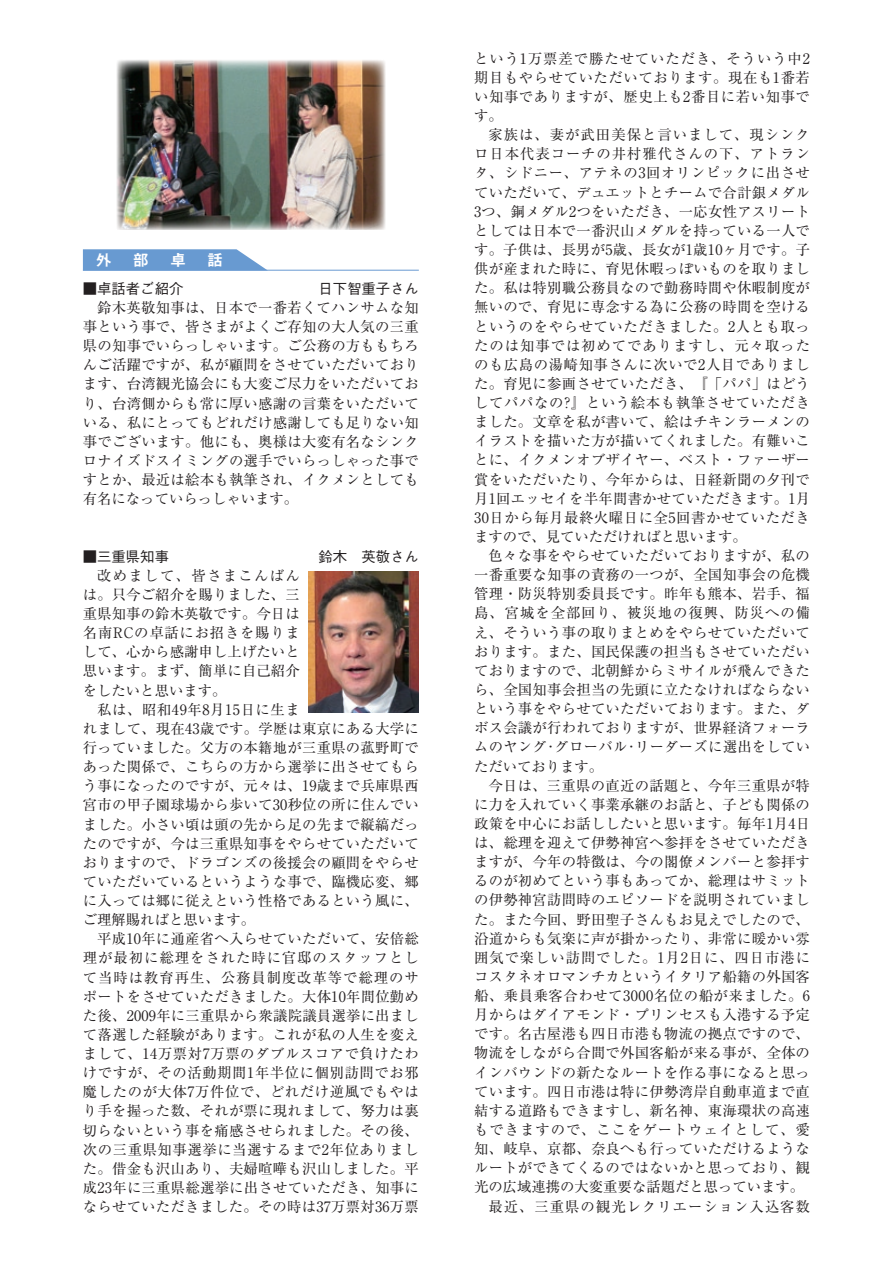
<style>
.page{position:relative;width:893px;height:1263px;background:#fff}
.page>*{position:absolute;margin:0;border:0;box-sizing:border-box;transform-origin:0 0}
.t1{font:15.9px "Midashi Go Pro MB31";color:#fff}
.t2{font:14.4px/19.2px "Ryumin Pro";letter-spacing:.02em;color:#231f20;text-align:justify}
.t3{font:14.4px "Ryumin Pro";letter-spacing:.065em;color:#231f20}
.t4{font:500 14.4px "Gothic BBB Pro";color:#231f20}
.t5{font:14.4px "Ryumin Pro";letter-spacing:.04em;color:#231f20}
.t6{font:14.4px "Ryumin Pro";color:#231f20}
.t7{font:14.4px "Ryumin Pro";letter-spacing:.07em;color:#231f20}
</style>
<div class="page">
<img style="left:117px;top:60px;width:268px;height:170px">
<hr style="left:83px;top:270px;width:336px;height:1px;background:#689ad1">
<svg style="left:83px;top:249px;width:185px;height:22px;background:#77a4d5"></svg>
<img style="left:308px;top:572px;width:111px;height:140px">
<p class="t1" style="left:96px;top:247px;width:17px">外</p>
<p class="t1" style="left:133px;top:247px;width:17px">部</p>
<p class="t1" style="left:170px;top:247px;width:17px">卓</p>
<p class="t1" style="left:207px;top:247px;width:17px">話</p>
<p class="t4" style="left:83px;top:277px;width:102px">■卓話者ご紹介</p>
<p class="t2" style="left:83px;top:297px;width:337px;text-indent:14px">鈴木英敬知事は、日本で一番若くてハンサムな知事という事で、皆さまがよくご存知の大人気の三重県の知事でいらっしゃいます。ご公務の方ももちろんご活躍ですが、私が顧問をさせていただいております、台湾観光協会にも大変ご尽力をいただいており、台湾側からも常に厚い感謝の言葉をいただいている、私にとってもどれだけ感謝しても足りない知事でございます。他にも、奥様は大変有名なシンクロナイズドスイミングの選手でいらっしゃった事ですとか、最近は絵本も執筆され、イクメンとしても有名になっていらっしゃいます。</p>
<p class="t4" style="left:318px;top:277px;width:102px">日下智重子さん</p>
<p class="t4" style="left:83px;top:545px;width:88px">■三重県知事</p>
<p class="t2" style="left:83px;top:565px;width:218px;text-indent:14px">改めまして、皆さまこんばんは。只今ご紹介を賜りました、三重県知事の鈴木英敬です。今日は名南RCの卓話にお招きを賜りまして、心から感謝申し上げたいと思います。まず、簡単に自己紹介をしたいと思います。</p>
<p class="t2" style="left:83px;top:699px;width:337px;text-align:left;text-indent:14px">私は、昭和49年月8 15日に生ま<br>れまして、現在43歳です。学歴は東京にある大学に行っていました。父方の本籍地が三重県の菰野町であった関係で、こちらの方から選挙に出させてもらう事になったのですが、元々は、19歳まで兵庫県西宮市の甲子園球場から歩いて30秒位の所に住んでいました。小さい頃は頭の先から足の先まで縦縞だったのですが、今は三重県知事をやらせていただいておりますので、ドラゴンズの後援会の顧問をやらせていただいているというような事で、臨機応変、郷に入っては郷に従えという性格であるという風に、ご理解賜ればと思います。</p>
<p class="t2" style="left:83px;top:928px;width:337px;text-indent:14px">平成10年に通産省へ入らせていただいて、安倍総理が最初に総理をされた時に官邸のスタッフとして当時は教育再生、公務員制度改革等で総理のサポートをさせていただきました。大体10年間位勤めた後、2009年に三重県から衆議院議員選挙に出まして落選した経験があります。これが私の人生を変えまして、14万票対7万票のダブルスコアで負けたわけですが、その活動期間1年半位に個別訪問でお邪魔したのが大体7万件位で、どれだけ逆風でもやはり手を握った数、それが票に現れまして、努力は裏切らないという事を痛感させられました。その後、次の三重県知事選挙に当選するまで2年位ありました。借金も沢山あり、夫婦喧嘩も沢山しました。平成23年に三重県総選挙に出させていただき、知事にならせていただきました。その時は37万票対36万票</p>
<p class="t4" style="left:318px;top:545px;width:102px">鈴木　英敬さん</p>
<p class="t2" style="left:474px;top:48px;width:337px">という1万票差で勝たせていただき、そういう中2期目もやらせていただいております。現在も1番若い知事でありますが、歴史上も2番目に若い知事です。</p>
<p class="t2" style="left:474px;top:124px;width:337px;text-indent:14px">家族は、妻が武田美保と言いまして、現シンクロ日本代表コーチの井村雅代さんの下、アトランタ、シドニー、アテネの3回オリンピックに出させていただいて、デュエットとチームで合計銀メダルつ3 、銅メダル2つをいただき、一応女性アスリートとしては日本で一番沢山メダルを持っている一人です。子供は、長男が歳5 、長女が歳1 10ヶ月です。子供が産まれた時に、育児休暇っぽいものを取りました。私は特別職公務員なので勤務時間や休暇制度が無いので、育児に専念する為に公務の時間を空けるというのをやらせていただきました。2人とも取ったのは知事では初めてでありますし、元々取ったのも広島の湯崎知事さんに次いで2人目でありました。育児に参画させていただき、『「パパ」はどうしてパパなの?』という絵本も執筆させていただきました。文章を私が書いて、絵はチキンラーメンのイラストを描いた方が描いてくれました。有難いことに、イクメンオブザイヤー、ベスト・ファーザー賞をいただいたり、今年からは、日経新聞の夕刊で月1回エッセイを半年間書かせていただきます。月1<br>30日から毎月最終火曜日に全5回書かせていただきますので、見ていただければと思います。</p>
<p class="t2" style="left:474px;top:545px;width:337px;text-indent:14px">色々な事をやらせていただいておりますが、私の一番重要な知事の責務の一つが、全国知事会の危機管理・防災特別委員長です。昨年も熊本、岩手、福島、宮城を全部回り、被災地の復興、防災への備え、そういう事の取りまとめをやらせていただいております。また、国民保護の担当もさせていただいておりますので、北朝鮮からミサイルが飛んできたら、全国知事会担当の先頭に立たなければならないという事をやらせていただいております。また、ダボス会議が行われておりますが、世界経済フォーラムのヤング･グローバル･リーダーズに選出をしていただいております。</p>
<p class="t2" style="left:488px;top:775px;width:323px">今日は、三重県の直近の話題と、今年三重県が特</p>
<p class="t2" style="left:474px;top:794px;width:337px">に力を入れていく事業承継のお話と、子ども関係の</p>
<p class="t2" style="left:474px;top:813px;width:337px">政策を中心にお話ししたいと思います。毎年月1 日4</p>
<p class="t2" style="left:474px;top:832px;width:337px">は、総理を迎えて伊勢神宮へ参拝をさせていただき</p>
<p class="t2" style="left:474px;top:851px;width:337px">ますが、今年の特徴は、今の閣僚メンバーと参拝す</p>
<p class="t2" style="left:474px;top:870px;width:337px">るのが初めてという事もあってか、総理はサミット</p>
<p class="t2" style="left:474px;top:889px;width:337px">の伊勢神宮訪問時のエピソードを説明されていまし</p>
<p class="t2" style="left:474px;top:909px;width:337px">た。また今回、野田聖子さんもお見えでしたので、</p>
<p class="t2" style="left:474px;top:928px;width:337px">沿道からも気楽に声が掛かったり、非常に暖かい雰</p>
<p class="t3" style="left:474px;top:946px;width:337px">囲気で楽しい訪問でした。 月1 2日に、四日市港に</p>
<p class="t2" style="left:474px;top:966px;width:337px">コスタネオロマンチカというイタリア船籍の外国客</p>
<p class="t5" style="left:474px;top:984px;width:337px">船、乗員乗客合わせて3000名位の船が来ました。6</p>
<p class="t2" style="left:474px;top:1004px;width:337px">月からはダイアモンド・プリンセスも入港する予定</p>
<p class="t2" style="left:474px;top:1023px;width:337px">です。名古屋港も四日市港も物流の拠点ですので、</p>
<p class="t2" style="left:474px;top:1042px;width:337px">物流をしながら合間で外国客船が来る事が、全体の</p>
<p class="t2" style="left:474px;top:1062px;width:337px">インバウンドの新たなルートを作る事になると思っ</p>
<p class="t2" style="left:474px;top:1081px;width:337px">ています。四日市港は特に伊勢湾岸自動車道まで直</p>
<p class="t2" style="left:474px;top:1100px;width:337px">結する道路もできますし、新名神、東海環状の高速</p>
<p class="t3" style="left:474px;top:1118px;width:337px">もできますので、ここをゲートウェイとして、愛</p>
<p class="t2" style="left:474px;top:1138px;width:337px">知、岐阜、京都、奈良へも行っていただけるような</p>
<p class="t2" style="left:474px;top:1157px;width:337px">ルートができてくるのではないかと思っており、観</p>
<p class="t6" style="left:474px;top:1176px;width:332px">光の広域連携の大変重要な話題だと思っています。</p>
<p class="t7" style="left:488px;top:1195px;width:323px">最近、三重県の観光レクリエーション入込客数</p>
</div>
